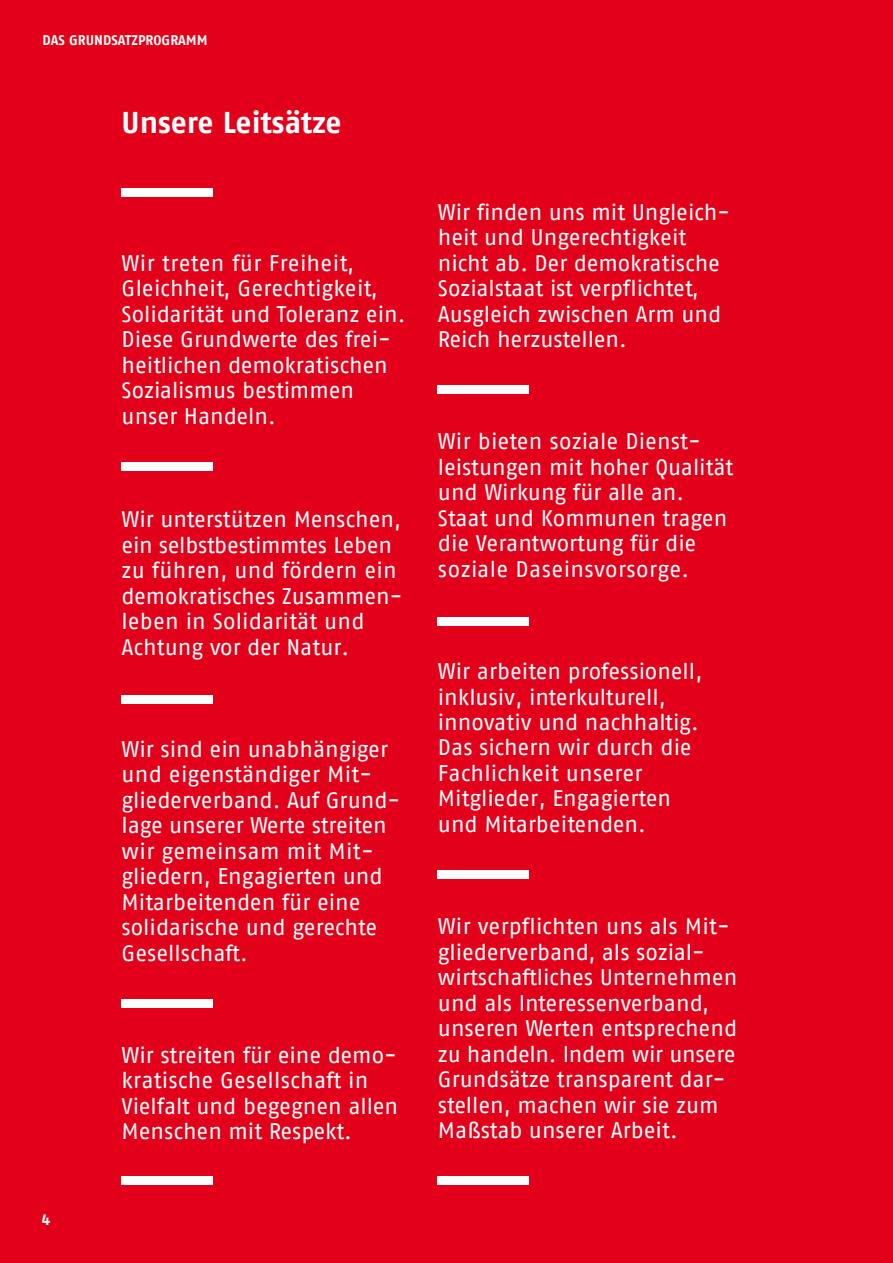
<style>
.page{position:relative;width:893px;height:1263px;background:#e2001a}
.page>*{position:absolute;margin:0;border:0;box-sizing:border-box;transform-origin:0 0}
.t1{font:700 30px "AWO Fago Office";letter-spacing:-.005em;color:#fff}
.t2{font:22.5px/25.5px "AWO Fago Office";color:#fff}
.t3{font:700 15px "AWO Fago Office";color:#fff}
.t4{font:700 13.95px "AWO Fago Office";color:#fff}
</style>
<div class="page">
<div style="left:438px;top:385px;width:91px;height:8px;background:#fff"></div>
<div style="left:438px;top:618px;width:91px;height:8px;background:#fff"></div>
<div style="left:438px;top:870px;width:91px;height:9px;background:#fff"></div>
<div style="left:122px;top:463px;width:91px;height:8px;background:#fff"></div>
<div style="left:122px;top:695px;width:91px;height:8px;background:#fff"></div>
<div style="left:122px;top:999px;width:91px;height:8px;background:#fff"></div>
<div style="left:438px;top:1176px;width:91px;height:8px;background:#fff"></div>
<div style="left:122px;top:1176px;width:91px;height:8px;background:#fff"></div>
<div style="left:122px;top:188px;width:91px;height:8px;background:#fff"></div>
<p class="t4" style="left:43px;top:32px;width:167px">DAS GRUNDSATZPROGRAMM</p>
<h1 class="t1" style="left:122px;top:105px;width:221px">UNSERE LEITSÄTZE</h1>
<p class="t2" style="left:122px;top:250px;width:285px">Wir treten für Freiheit,<br>Gleichheit, Gerechtigkeit,<br>Solidarität und Toleranz ein.<br>Diese Grundwerte des frei&shy;heitlichen demokratischen<br>Sozialismus bestimmen unser Handeln.</p>
<p class="t2" style="left:122px;top:506px;width:282px">Wir unterstützen Menschen, ein selbstbestimmtes Leben zu führen, und fördern ein demokratisches Zusammen&shy;leben in Solidarität und<br>Achtung vor der Natur.</p>
<p class="t2" style="left:122px;top:736px;width:280px">Wir sind ein unabhängiger und eigenständiger Mit&shy;gliederverband. Auf Grund&shy;lage unserer Werte streiten wir gemeinsam mit Mit&shy;gliedern, Engagierten und<br>Mitarbeitenden für eine solidarische und gerechte<br>Gesellschaft.</p>
<p class="t3" style="left:42px;top:1211px;width:10px">4</p>
<p class="t2" style="left:122px;top:1042px;width:278px">Wir streiten für eine demo&shy;kratische Gesellschaft in<br>Vielfalt und begegnen allen<br>Menschen mit Respekt.</p>
<p class="t2" style="left:438px;top:199px;width:293px">Wir finden uns mit Ungleich&shy;heit und Ungerechtigkeit nicht ab. Der demokratische<br>Sozialstaat ist verpflichtet,<br>Ausgleich zwischen Arm und<br>Reich herzustellen.</p>
<p class="t2" style="left:438px;top:429px;width:297px">Wir bieten soziale Dienst&shy;leistungen mit hoher Qualität und Wirkung für alle an.<br>Staat und Kommunen tragen die Verantwortung für die soziale Daseinsvorsorge.</p>
<p class="t2" style="left:438px;top:658px;width:266px">Wir arbeiten professionell, inklusiv, interkulturell, innovativ und nachhaltig.<br>Das sichern wir durch die<br>Fachlichkeit unserer<br>Mitglieder, Engagierten und Mitarbeitenden.</p>
<p class="t2" style="left:438px;top:913px;width:301px">Wir verpflichten uns als Mit&shy;gliederverband, als sozial&shy;wirtschaftliches Unternehmen und als Interessenverband, unseren Werten entsprechend zu handeln. Indem wir unsere<br>Grundsätze transparent dar&shy;stellen, machen wir sie zum<br>Maßstab unserer Arbeit.</p>
</div>
